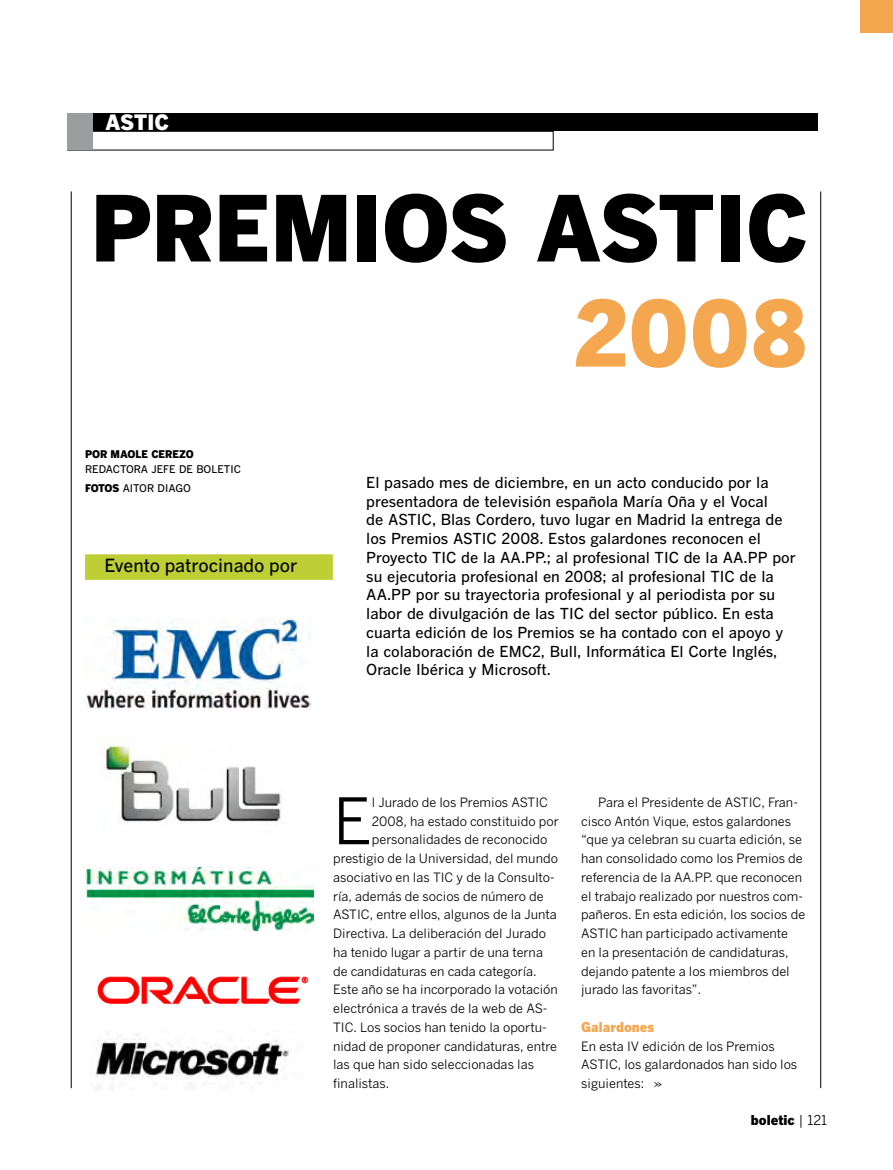
<style>
.page{position:relative;width:893px;height:1170px;background:#fff}
.page>*{position:absolute;margin:0;border:0;box-sizing:border-box;transform-origin:0 0}
.t1{font:900 90px "Benton Gothic";color:#000}
.t2{font:900 90px "Benton Gothic";color:#f5a74f}
.t3{font:63.45px "Benton Gothic";color:#000}
.t4{font:900 21px "Benton Gothic";color:#fff}
.t5{font:500 18px "Benton Gothic";color:#000}
.t6{font:500 15px/18.8px "Benton Gothic";color:#000}
.t7{font:15px "Janson Text LT Std";color:#000}
.t8{font:900 13.5px "Benton Gothic";color:#000}
.t9{font:900 13.5px "Benton Gothic";color:#f5a74f}
.t10{font:12.75px/18.8px "Benton Gothic";color:#000}
.t11{font:500 10.5px/18.8px "Benton Gothic";color:#000}
.t12{font:900 10.5px "Benton Gothic";color:#000}
.s1{font-weight:900}
.s2{font-weight:400}
</style>
<div class="page">
<hr style="left:71px;top:191px;width:1px;height:896px;background:#000">
<hr style="left:820px;top:191px;width:1px;height:896px;background:#000">
<div style="left:68px;top:131px;width:485px;height:19px;border:1px solid #000"></div>
<div style="left:67px;top:113px;width:750px;height:18px;background:#000"></div>
<div style="left:67px;top:113px;width:26px;height:37px;background:#9c9d9f"></div>
<div style="left:860px;top:0;width:33px;height:33px;background:#f5a74f"></div>
<img style="left:85px;top:619px;width:225px;height:89px">
<img style="left:101px;top:742px;width:180px;height:82px">
<img style="left:85px;top:867px;width:229px;height:63px">
<img style="left:90px;top:1034px;width:200px;height:55px">
<img style="left:97px;top:976px;width:212px;height:28px">
<div style="left:85px;top:554px;width:248px;height:25px;background:#bdcf34;border:2px solid #bdcf34"></div>
<h3 class="t4" style="left:105px;top:109px;width:64px">ASTIC</h3>
<h1 class="t1" style="left:91px;top:171px;width:713px">PREMIOS ASTIC</h1>
<h1 class="t2" style="left:574px;top:276px;width:236px">2008</h1>
<p class="t12" style="left:85px;top:447px;width:34px">POR MAOLE</p>
<p class="t12" style="left:151px;top:447px;width:8px">CERE</p>
<p class="t12" style="left:179px;top:447px;width:14px">ZO</p>
<p class="t11" style="left:85px;top:459px;width:8px">redactora</p>
<p class="t11" style="left:151px;top:459px;width:7px">jefe</p>
<p class="t11" style="left:85px;top:459px;width:119px;text-indent:94px">de boletic<br><span class="s1">FOTOS</span> AITOR DIAGO</p>
<h3 class="t5" style="left:104px;top:554px;width:194px">Evento patrocinado por</h3>
<p class="t6" style="left:366px;top:472px;width:431px">El pasado mes de diciembre, en un acto conducido por la presentadora de televisión española María Oña y el Vocal<br>de ASTIC, Blas Cordero, tuvo lugar en Madrid la entrega de los Premios ASTIC 2008. Estos galardones reconocen el Proyecto TIC de la AA.PP.; al profesional TIC de la AA.PP por su ejecutoria profesional en 2008; al profesional TIC de la AA.PP por su trayectoria profesional y al periodista por su labor de divulgación de las TIC del sector público. En esta cuarta edición de los Premios se ha contado con el apoyo y la colaboración de EMC2, Bull, Informática El Corte Inglés, Oracle Ibérica y Microsoft.</p>
<h2 class="t3" style="left:333px;top:783px;width:40px">E</h2>
<p class="t10" style="left:372px;top:792px;width:178px">l Jurado de los Premios ASTIC</p>
<p class="t10" style="left:372px;top:811px;width:188px">2008, ha estado constituido por</p>
<p class="t10" style="left:372px;top:830px;width:177px">personalidades de reconocido</p>
<p class="t10" style="left:333px;top:848px;width:226px">prestigio de la Universidad, del mundo</p>
<p class="t10" style="left:333px;top:867px;width:223px">asociativo en las TIC y de la Consulto-</p>
<p class="t10" style="left:333px;top:886px;width:212px">ría, además de socios de número de</p>
<p class="t10" style="left:333px;top:905px;width:225px">ASTIC, entre ellos, algunos de la Junta</p>
<p class="t10" style="left:333px;top:923px;width:214px">Directiva. La deliberación del Jurado</p>
<p class="t10" style="left:333px;top:942px;width:211px">ha tenido lugar a partir de una terna</p>
<p class="t10" style="left:333px;top:961px;width:205px">de candidaturas en cada categoría.</p>
<p class="t10" style="left:333px;top:980px;width:226px">Este año se ha incorporado la votación</p>
<p class="t10" style="left:333px;top:998px;width:216px">electrónica a través de la web de AS-</p>
<p class="t10" style="left:333px;top:1017px;width:215px">TIC. Los socios han tenido la oportu-</p>
<p class="t10" style="left:333px;top:1036px;width:226px">nidad de proponer candidaturas, entre</p>
<p class="t10" style="left:333px;top:1055px;width:202px">las que han sido seleccionadas las</p>
<p class="t10" style="left:333px;top:1073px;width:58px">finalistas.</p>
<p class="t10" style="left:581px;top:792px;width:226px;text-indent:17px">Para el Presidente de ASTIC, Fran&shy;cisco Antón Vique, estos galardones “que ya celebran su cuarta edición, se han consolidado como los Premios de referencia de la AA.PP. que reconocen el trabajo realizado por nuestros com&shy;pañeros. En esta edición, los socios de ASTIC han participado activamente en la presentación de candidaturas, dejando patente a los miembros del jurado las favoritas”.</p>
<p class="t9" style="left:581px;top:1018px;width:75px">GALARDONES</p>
<p class="t10" style="left:581px;top:1036px;width:218px">En esta IV edición de los Premios<br>ASTIC, los galardonados han sido los siguientes:</p>
<p class="t7" style="left:654px;top:1073px;width:10px">»</p>
<p class="t8" style="left:751px;top:1111px;width:78px">BOLETIC <span class="s2">| 121</span></p>
</div>
